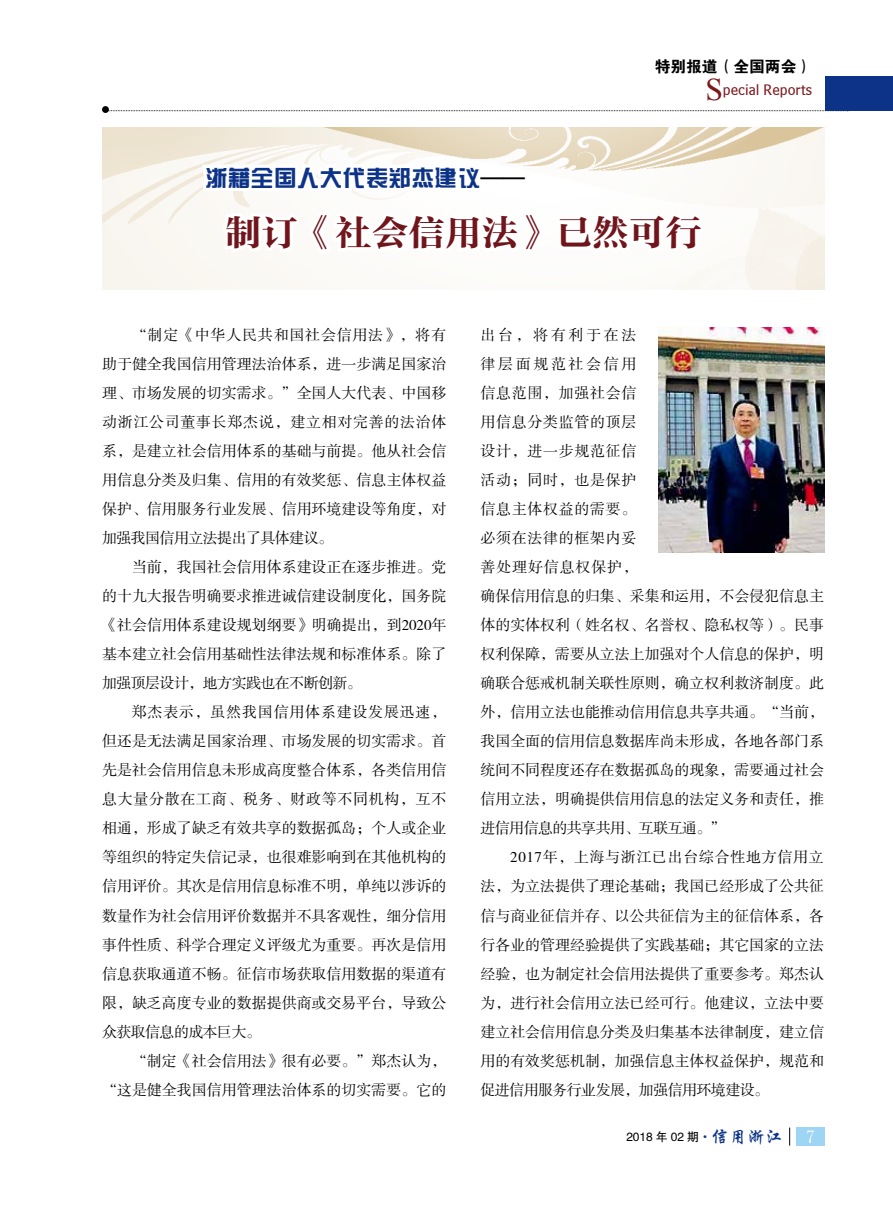
<style>
.page{position:relative;width:893px;height:1212px;background:#fff}
.page>*{position:absolute;margin:0;border:0;box-sizing:border-box;transform-origin:0 0}
.t1{font:36px "FZCYSK GBK1 0";letter-spacing:.02em;color:#71151c}
.t2{font:22.5px "FZZYK GBK1 0";letter-spacing:.02em;color:#0c3388}
.t3{font:18px "Sim Sun";color:#fff}
.t4{font:15.75px "Bell Centennial BT Sub Caption";color:#7c181d}
.t5{font:15.75px "FZDHTK GBK1 0";color:#000}
.t6{font:15px/29px "FZSSK GBK1 0";letter-spacing:-.005em;color:#000;text-align:justify}
.t7{font:12px "FZHTK GBK1 0";color:#000}
.s1{font-family:"Times New Roman";font-size:31.5px}
.s2{color:#000}
.s3{font-family:"Sim Sun";color:#0c3388}
.s4{font-family:"FZXKK GBK1 0";font-size:18px;color:#0c3388}
</style>
<div class="page">
<svg style="left:109px;top:110px;width:716px;height:1px"></svg>
<div style="left:102px;top:106px;width:7px;height:7px;background:#000;border-radius:50%"></div>
<div style="left:825px;top:76px;width:68px;height:35px;background:#0c3388"></div>
<div style="left:796px;top:1127px;width:29px;height:18px;background:#9fd5f4"></div>
<svg style="left:789px;top:1127px;width:1px;height:18px"></svg>
<img style="left:102px;top:128px;width:723px;height:161px">
<svg style="left:198px;top:153px;width:349px;height:111px"></svg>
<svg style="left:400px;top:209px;width:236px;height:80px"></svg>
<svg style="left:624px;top:207px;width:83px;height:49px"></svg>
<img style="left:658px;top:327px;width:167px;height:226px">
<p class="t5" style="left:655px;top:58px;width:159px">特别报道（全国两会）</p>
<p class="t4" style="left:705px;top:80px;width:108px"><span class="s1">S</span>pecial Reports</p>
<h2 class="t2" style="left:205px;top:166px;width:321px">浙藉全国人大代表郑杰建议<span class="s2">——</span></h2>
<h1 class="t1" style="left:225px;top:213px;width:478px">制订《社会信用法》已然可行</h1>
<p class="t6" style="left:102px;top:321px;width:346px;text-indent:30px">“制定《中华人民共和国社会信用法》，将有助于健全我国信用管理法治体系，进一步满足国家治理、市场发展的切实需求。”全国人大代表、中国移动浙江公司董事长郑杰说，建立相对完善的法治体系，是建立社会信用体系的基础与前提。他从社会信用信息分类及归集、信用的有效奖惩、信息主体权益保护、信用服务行业发展、信用环境建设等角度，对加强我国信用立法提出了具体建议。</p>
<p class="t6" style="left:102px;top:553px;width:346px;text-indent:30px">当前，我国社会信用体系建设正在逐步推进。党的十九大报告明确要求推进诚信建设制度化，国务院《社会信用体系建设规划纲要》明确提出，到2020年基本建立社会信用基础性法律法规和标准体系。除了加强顶层设计，地方实践也在不断创新。</p>
<p class="t6" style="left:102px;top:698px;width:346px;text-indent:30px">郑杰表示，虽然我国信用体系建设发展迅速，但还是无法满足国家治理、市场发展的切实需求。首先是社会信用信息未形成高度整合体系，各类信用信息大量分散在工商、税务、财政等不同机构，互不相通，形成了缺乏有效共享的数据孤岛；个人或企业等组织的特定失信记录，也很难影响到在其他机构的信用评价。其次是信用信息标准不明，单纯以涉诉的数量作为社会信用评价数据并不具客观性，细分信用事件性质、科学合理定义评级尤为重要。再次是信用信息获取通道不畅。征信市场获取信用数据的渠道有限，缺乏高度专业的数据提供商或交易平台，导致公众获取信息的成本巨大。</p>
<p class="t6" style="left:102px;top:1047px;width:346px;text-align:right">“制定《社会信用法》很有必要。”郑杰认为，<br>“这是健全我国信用管理法治体系的切实需要。它的</p>
<p class="t6" style="left:480px;top:321px;width:345px;text-align:left">出台，将有利于在法<br>律层面规范社会信用<br>信息范围，加强社会信<br>用信息分类监管的顶层<br>设计，进一步规范征信<br>活动；同时，也是保护<br>信息主体权益的需要。<br>必须在法律的框架内妥<br>善处理好信息权保护，<br>确保信用信息的归集、采集和运用，不会侵犯信息主体的实体权利（姓名权、名誉权、隐私权等）。民事权利保障，需要从立法上加强对个人信息的保护，明确联合惩戒机制关联性原则，确立权利救济制度。此外，信用立法也能推动信用信息共享共通。“当前，我国全面的信用信息数据库尚未形成，各地各部门系统间不同程度还存在数据孤岛的现象，需要通过社会信用立法，明确提供信用信息的法定义务和责任，推进信用信息的共享共用、互联互通。”</p>
<p class="t6" style="left:480px;top:843px;width:345px;text-indent:30px">2017年，上海与浙江已出台综合性地方信用立法，为立法提供了理论基础；我国已经形成了公共征信与商业征信并存、以公共征信为主的征信体系，各行各业的管理经验提供了实践基础；其它国家的立法经验，也为制定社会信用法提供了重要参考。郑杰认为，进行社会信用立法已经可行。他建议，立法中要建立社会信用信息分类及归集基本法律制度，建立信用的有效奖惩机制，加强信息主体权益保护，规范和促进信用服务行业发展，加强信用环境建设。</p>
<p class="t7" style="left:626px;top:1130px;width:158px">2018 年 02 期<span class="s3">·</span><span class="s4">信用浙江</span></p>
<p class="t3" style="left:806px;top:1127px;width:10px">7</p>
</div>
